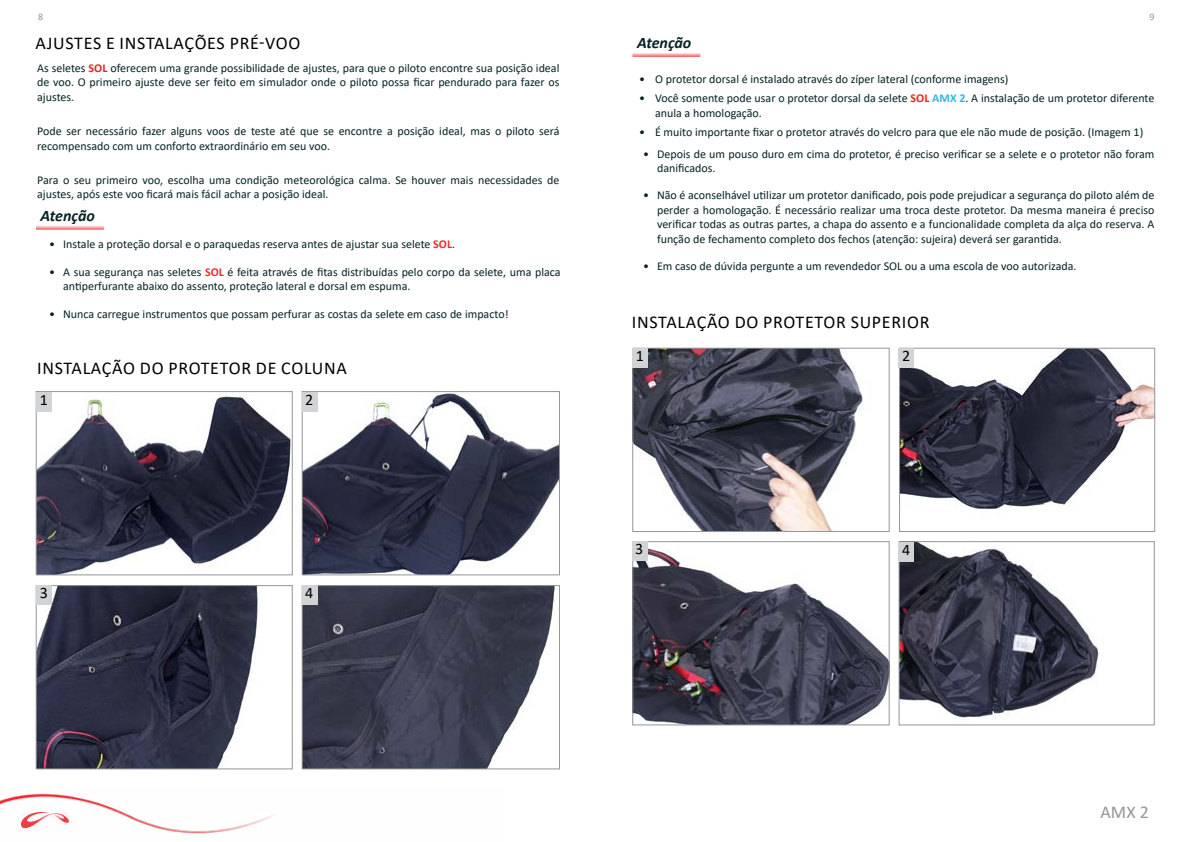
<style>
.page{position:relative;width:1191px;height:842px;background:#fff}
.page>*{position:absolute;margin:0;border:0;box-sizing:border-box;transform-origin:0 0}
.t1{font:18px "Calibri";letter-spacing:.04em;color:#000}
.t2{font:18px "Calibri";color:#939598}
.t3{font:italic 700 16px "Calibri";letter-spacing:-.005em;color:#062224}
.t4{font:16px "Calibri";color:#000}
.t5{font:12px/14.4px "Calibri";color:#062224}
.t6{font:10px "Calibri";color:#939598}
.s1{font-weight:700;color:#ed2124}
.s2{font-weight:700;color:#ee2d2f}
.s3{font-weight:700;color:#32b6e9}
</style>
<div class="page">
<img style="left:0;top:793px;width:274px;height:41px">
<img style="left:21px;top:812px;width:48px;height:16px">
<img style="left:38px;top:393px;width:252px;height:180px">
<div style="left:36px;top:391px;width:256px;height:184px;border:1px solid #939598"></div>
<img style="left:901px;top:350px;width:252px;height:159px">
<div style="left:899px;top:348px;width:256px;height:184px;border:1px solid #939598"></div>
<img style="left:901px;top:543px;width:198px;height:175px">
<div style="left:899px;top:541px;width:255px;height:184px;border:1px solid #939598"></div>
<img style="left:38px;top:587px;width:220px;height:180px">
<div style="left:36px;top:585px;width:256px;height:184px;border:1px solid #939598"></div>
<img style="left:304px;top:393px;width:254px;height:180px">
<div style="left:302px;top:391px;width:258px;height:184px;border:1px solid #939598"></div>
<img style="left:634px;top:350px;width:230px;height:180px">
<div style="left:632px;top:348px;width:257px;height:184px;border:1px solid #939598"></div>
<img style="left:634px;top:543px;width:253px;height:180px">
<div style="left:632px;top:541px;width:257px;height:184px;border:1px solid #939598"></div>
<img style="left:304px;top:587px;width:251px;height:180px">
<div style="left:302px;top:585px;width:258px;height:184px;border:1px solid #939598"></div>
<div style="left:36px;top:392px;width:16px;height:20px;background:#d1d3d4"></div>
<div style="left:302px;top:392px;width:15px;height:20px;background:#d1d3d4"></div>
<div style="left:37px;top:585px;width:15px;height:20px;background:#d1d3d4"></div>
<div style="left:302px;top:585px;width:15px;height:20px;background:#d1d3d4"></div>
<div style="left:632px;top:348px;width:15px;height:20px;background:#d1d3d4"></div>
<div style="left:899px;top:348px;width:15px;height:20px;background:#d1d3d4"></div>
<div style="left:632px;top:541px;width:15px;height:20px;background:#d1d3d4"></div>
<div style="left:899px;top:542px;width:15px;height:20px;background:#d1d3d4"></div>
<svg style="left:632px;top:53px;width:68px;height:4px"></svg>
<svg style="left:36px;top:226px;width:68px;height:4px"></svg>
<p class="t6" style="left:38px;top:9px;width:7px">8</p>
<p class="t6" style="left:1149px;top:9px;width:7px">9</p>
<h1 class="t1" style="left:35px;top:30px;width:266px">AJUSTES E INSTALAÇÕES PRÉ-VOO</h1>
<p class="t5" style="left:37px;top:61px;width:524px;text-align:justify">As seletes <span class="s1">SOL</span> oferecem uma grande possibilidade de ajustes, para que o piloto encontre sua posição ideal de voo. O primeiro ajuste deve ser feito em simulador onde o piloto possa ficar pendurado para fazer os ajustes.</p>
<p class="t5" style="left:37px;top:124px;width:524px">Pode ser necessário fazer alguns voos de teste até que se encontre a posição ideal, mas o piloto será recompensado com um conforto extraordinário em seu voo.</p>
<p class="t5" style="left:37px;top:173px;width:524px">Para o seu primeiro voo, escolha uma condição meteorológica calma. Se houver mais necessidades de ajustes, após este voo ficará mais fácil achar a posição ideal.</p>
<p class="t5" style="left:49px;top:237px;width:407px">• Instale a proteção dorsal e o paraquedas reserva antes de ajustar sua selete <span class="s2">SOL</span>.</p>
<p class="t5" style="left:63px;top:264px;width:499px;text-indent:-14px">• A sua segurança nas seletes <span class="s2">SOL</span> é feita através de fitas distribuídas pelo corpo da selete, uma placa antiperfurante abaixo do assento, proteção lateral e dorsal em espuma.</p>
<p class="t5" style="left:49px;top:306px;width:461px">• Nunca carregue instrumentos que possam perfurar as costas da selete em caso de impacto!</p>
<h2 class="t3" style="left:41px;top:204px;width:56px">Atenção</h2>
<h1 class="t1" style="left:37px;top:356px;width:311px">INSTALAÇÃO DO PROTETOR DE COLUNA</h1>
<h2 class="t4" style="left:40px;top:388px;width:10px">1</h2>
<h2 class="t4" style="left:305px;top:388px;width:10px">2</h2>
<h2 class="t4" style="left:40px;top:582px;width:10px">3</h2>
<h2 class="t4" style="left:305px;top:582px;width:10px">4</h2>
<h2 class="t3" style="left:637px;top:32px;width:56px">Atenção</h2>
<p class="t5" style="left:639px;top:72px;width:371px">• O protetor dorsal é instalado através do zíper lateral (conforme imagens)</p>
<p class="t5" style="left:655px;top:91px;width:501px;text-indent:-16px">• Você somente pode usar o protetor dorsal da selete <span class="s1">SOL</span> <span class="s3">AMX 2</span>. A instalação de um protetor diferente anula a homologação.</p>
<p class="t5" style="left:639px;top:125px;width:506px">• É muito importante fixar o protetor através do velcro para que ele não mude de posição. (Imagem 1)</p>
<p class="t5" style="left:657px;top:146px;width:499px;text-indent:-14px">• Depois de um pouso duro em cima do protetor, é preciso verificar se a selete e o protetor não foram danificados.</p>
<p class="t5" style="left:657px;top:188px;width:499px;text-align:justify;text-indent:-14px">• Não é aconselhável utilizar um protetor danificado, pois pode prejudicar a segurança do piloto além de perder a homologação. É necessário realizar uma troca deste protetor. Da mesma maneira é preciso verificar todas as outras partes, a chapa do assento e a funcionalidade completa da alça do reserva. A função de fechamento completo dos fechos (atenção: sujeira) deverá ser garantida.</p>
<p class="t5" style="left:643px;top:259px;width:435px">• Em caso de dúvida pergunte a um revendedor SOL ou a uma escola de voo autorizada.</p>
<h1 class="t1" style="left:632px;top:309px;width:299px">INSTALAÇÃO DO PROTETOR SUPERIOR</h1>
<h2 class="t4" style="left:636px;top:344px;width:10px">1</h2>
<h2 class="t4" style="left:902px;top:344px;width:10px">2</h2>
<h2 class="t4" style="left:635px;top:538px;width:10px">3</h2>
<h2 class="t4" style="left:902px;top:538px;width:10px">4</h2>
<h1 class="t2" style="left:1100px;top:799px;width:50px">AMX 2</h1>
</div>
